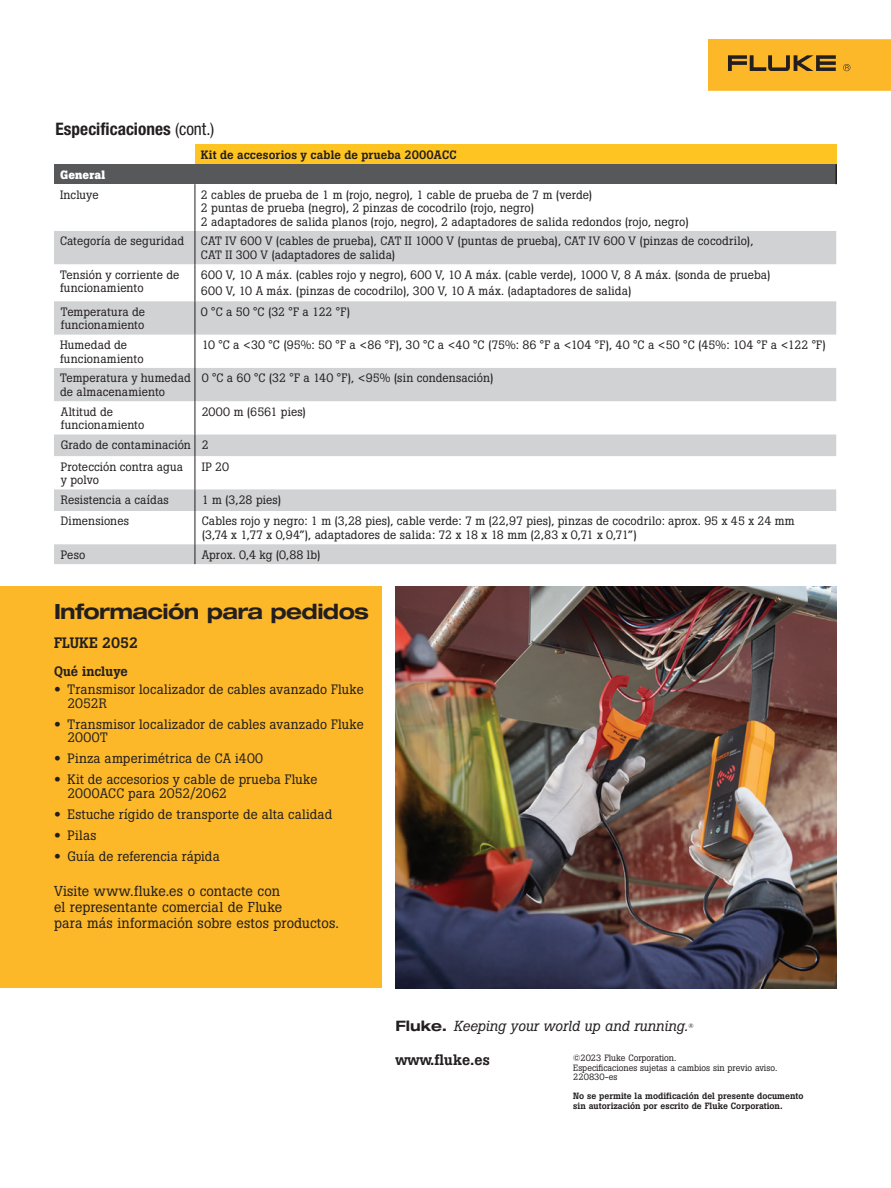
<style>
.page{position:relative;width:891px;height:1188px;background:#fff}
.page>*{position:absolute;margin:0;border:0;box-sizing:border-box;transform-origin:0 0}
.intro_subhead{font:700 expanded 21px "Helvetica Neue LT Std";letter-spacing:-.03em;color:#231f20}
.Specifications_Ord_I{font:700 condensed 17.25px "Helvetica Neue LT Pro";color:#231f20}
.t1{font:500 15px "Boton Pro";color:#231f20}
.t2{font:italic 14.4px "Boton Pro";color:#231f20}
.Body{font:14.25px/15.8px "Boton Pro";letter-spacing:.01em;color:#231f20}
.Body_copy{font:13.5px/13.5px "Boton Pro";letter-spacing:.015em;color:#231f20}
.t3{font:500 13.5px "Boton Pro";color:#231f20}
.Chart_copy{font:12px/13.5px "Boton Pro";letter-spacing:.01em;color:#231f20}
.Chart_copy-2{font:500 12px "Boton Pro";letter-spacing:.01em;color:#231f20}
.Chart_copy-3{font:700 12px "Boton Pro";letter-spacing:.01em;color:#fff}
.t4{font:500 9px/9.8px "Boton Pro";color:#231f20}
.t5{font:9px/9.8px "Boton Pro";color:#231f20}
.t6{font:italic 6.45px "Boton Pro";color:#231f20}
.s1{font-weight:400}
.s2{font-family:"Helvetica Neue LT Pro"}
.s3{font-family:"Helvetica Neue LT Std";font-weight:700;font-style:normal;font-stretch:expanded}
</style>
<div class="page">
<div style="left:0;top:586px;width:382px;height:402px;background:#fcb828"></div>
<img style="left:396px;top:586px;width:441px;height:402px">
<div style="left:708px;top:39px;width:183px;height:52px;background:#fcb828"></div>
<svg style="left:728px;top:55px;width:108px;height:16px"></svg>
<svg style="left:843px;top:64px;width:7px;height:7px"></svg>
<div style="left:195px;top:145px;width:641px;height:19px;background:#fec422"></div>
<div style="left:54px;top:164px;width:782px;height:20px;background:#57585a"></div>
<svg style="left:54px;top:231px;width:782px;height:333px"></svg>
<svg style="left:836px;top:164px;width:1px;height:20px"></svg>
<hr style="left:195px;top:184px;width:1px;height:47px;background:#231f20">
<hr style="left:195px;top:231px;width:1px;height:33px;background:#231f20">
<hr style="left:195px;top:264px;width:1px;height:37px;background:#231f20">
<hr style="left:195px;top:301px;width:1px;height:34px;background:#231f20">
<hr style="left:195px;top:335px;width:1px;height:33px;background:#231f20">
<hr style="left:195px;top:368px;width:1px;height:33px;background:#231f20">
<hr style="left:195px;top:401px;width:1px;height:34px;background:#231f20">
<svg style="left:195px;top:435px;width:1px;height:21px"></svg>
<hr style="left:195px;top:456px;width:1px;height:33px;background:#231f20">
<svg style="left:195px;top:489px;width:1px;height:22px"></svg>
<hr style="left:195px;top:511px;width:1px;height:33px;background:#231f20">
<svg style="left:195px;top:544px;width:1px;height:20px"></svg>
<p class="Specifications_Ord_I" style="left:56px;top:119px;width:160px">Especificaciones <span class="s1">(cont.)</span></p>
<p class="Chart_copy-2" style="left:201px;top:147px;width:257px">Kit de accesorios y cable de prueba 2000ACC</p>
<p class="Chart_copy-3" style="left:60px;top:167px;width:47px">General</p>
<p class="Chart_copy" style="left:60px;top:188px;width:40px">Incluye</p>
<p class="Chart_copy" style="left:201px;top:188px;width:393px">2 cables de prueba de 1 m (rojo, negro), 1 cable de prueba de 7 m (verde)</p>
<p class="Chart_copy" style="left:201px;top:201px;width:335px">2 puntas de prueba (negro), 2 pinzas de cocodrilo (rojo, negro)</p>
<p class="Chart_copy" style="left:201px;top:215px;width:489px">2 adaptadores de salida planos (rojo, negro), 2 adaptadores de salida redondos (rojo, negro)</p>
<p class="Chart_copy" style="left:60px;top:234px;width:126px">Categoría de seguridad</p>
<p class="Chart_copy" style="left:201px;top:234px;width:554px">CAT IV 600 V (cables de prueba), CAT II 1000 V (puntas de prueba), CAT IV 600 V (pinzas de cocodrilo),<br>CAT II 300 V (adaptadores de salida)</p>
<p class="Chart_copy" style="left:60px;top:268px;width:121px">Tensión y corriente de funcionamiento</p>
<p class="Chart_copy" style="left:201px;top:268px;width:571px">600 V, 10 A máx. (cables rojo y negro), 600 V, 10 A máx. (cable verde), 1000 V, 8 A máx. (sonda de prueba)</p>
<p class="Chart_copy" style="left:201px;top:284px;width:432px">600 V, 10 A máx. (pinzas de cocodrilo), 300 V, 10 A máx. (adaptadores de salida)</p>
<p class="Chart_copy" style="left:61px;top:305px;width:86px">Temperatura de funcionamiento</p>
<p class="Chart_copy" style="left:201px;top:305px;width:151px">0 °C a 50 °C (32 °F a 122 °F)</p>
<p class="Chart_copy" style="left:60px;top:338px;width:85px">Humedad de funcionamiento</p>
<p class="Chart_copy" style="left:202px;top:338px;width:626px">10 °C a &lt;30 °C (95%: 50 °F a &lt;86 °F), 30 °C a &lt;40 °C (75%: 86 °F a &lt;104 °F), 40 °C a &lt;50 °C (45%: 104 °F a &lt;122 °F)</p>
<p class="Chart_copy" style="left:60px;top:371px;width:132px">Temperatura y humedad de almacenamiento</p>
<p class="Chart_copy" style="left:202px;top:371px;width:293px">0 °C a 60 °C (32 °F a 140 °F), &lt;95% (sin condensación)</p>
<p class="Chart_copy" style="left:61px;top:405px;width:85px">Altitud de funcionamiento</p>
<p class="Chart_copy" style="left:202px;top:405px;width:106px">2000 m (6561 pies)</p>
<p class="Chart_copy" style="left:61px;top:438px;width:132px">Grado de contaminación</p>
<p class="Chart_copy" style="left:202px;top:438px;width:8px">2</p>
<p class="Chart_copy" style="left:61px;top:460px;width:124px">Protección contra agua y polvo</p>
<p class="Chart_copy" style="left:202px;top:460px;width:29px">IP 20</p>
<p class="Chart_copy" style="left:61px;top:493px;width:110px">Resistencia a caídas</p>
<p class="Chart_copy" style="left:202px;top:493px;width:81px">1 m (3,28 pies)</p>
<p class="Chart_copy" style="left:61px;top:514px;width:70px">Dimensiones</p>
<p class="Chart_copy" style="left:202px;top:514px;width:595px">Cables rojo y negro: 1 m (3,28 pies), cable verde: 7 m (22,97 pies), pinzas de cocodrilo: aprox. 95 x 45 x 24 mm (3,74 x 1,77 x 0,94”), adaptadores de salida: 72 x 18 x 18 mm (2,83 x 0,71 x 0,71”)</p>
<p class="Chart_copy" style="left:61px;top:548px;width:26px">Peso</p>
<p class="Chart_copy" style="left:202px;top:548px;width:120px">Aprox. 0,4 kg (0,88 lb)</p>
<p class="intro_subhead" style="left:54px;top:599px;width:317px">Información para pedidos</p>
<p class="t1" style="left:54px;top:633px;width:86px">FLUKE 2052</p>
<p class="t3" style="left:54px;top:663px;width:75px">Qué incluye</p>
<p class="Body_copy" style="left:68px;top:683px;width:298px;text-indent:-14px"><span class="s2">•</span> Transmisor localizador de cables avanzado Fluke<br>2052R</p>
<p class="Body_copy" style="left:68px;top:718px;width:298px;text-indent:-14px"><span class="s2">•</span> Transmisor localizador de cables avanzado Fluke<br>2000T</p>
<p class="Body_copy" style="left:54px;top:752px;width:211px"><span class="s2">•</span> Pinza amperimétrica de CA i400</p>
<p class="Body_copy" style="left:68px;top:773px;width:252px;text-indent:-14px"><span class="s2">•</span> Kit de accesorios y cable de prueba Fluke<br>2000ACC para 2052/2062</p>
<p class="Body_copy" style="left:54px;top:808px;width:280px"><span class="s2">•</span> Estuche rígido de transporte de alta calidad</p>
<p class="Body_copy" style="left:54px;top:829px;width:44px"><span class="s2">•</span> Pilas</p>
<p class="Body_copy" style="left:54px;top:850px;width:167px"><span class="s2">•</span> Guía de referencia rápida</p>
<p class="Body" style="left:54px;top:883px;width:286px">Visite www.fluke.es o contacte con<br>el representante comercial de Fluke<br>para más información sobre estos productos.</p>
<p class="t2" style="left:395px;top:1016px;width:294px"><span class="s3">Fluke.</span> Keeping your world up and running.</p>
<p class="t6" style="left:688px;top:1021px;width:7px">®</p>
<p class="t5" style="left:573px;top:1053px;width:205px">©2023 Fluke Corporation.<br>Especificaciones sujetas a cambios sin previo aviso.<br>220830-es</p>
<p class="t4" style="left:573px;top:1091px;width:232px">No se permite la modificación del presente documento sin autorización por escrito de Fluke Corporation.</p>
<p class="t1" style="left:395px;top:1050px;width:96px">www.fluke.es</p>
</div>
